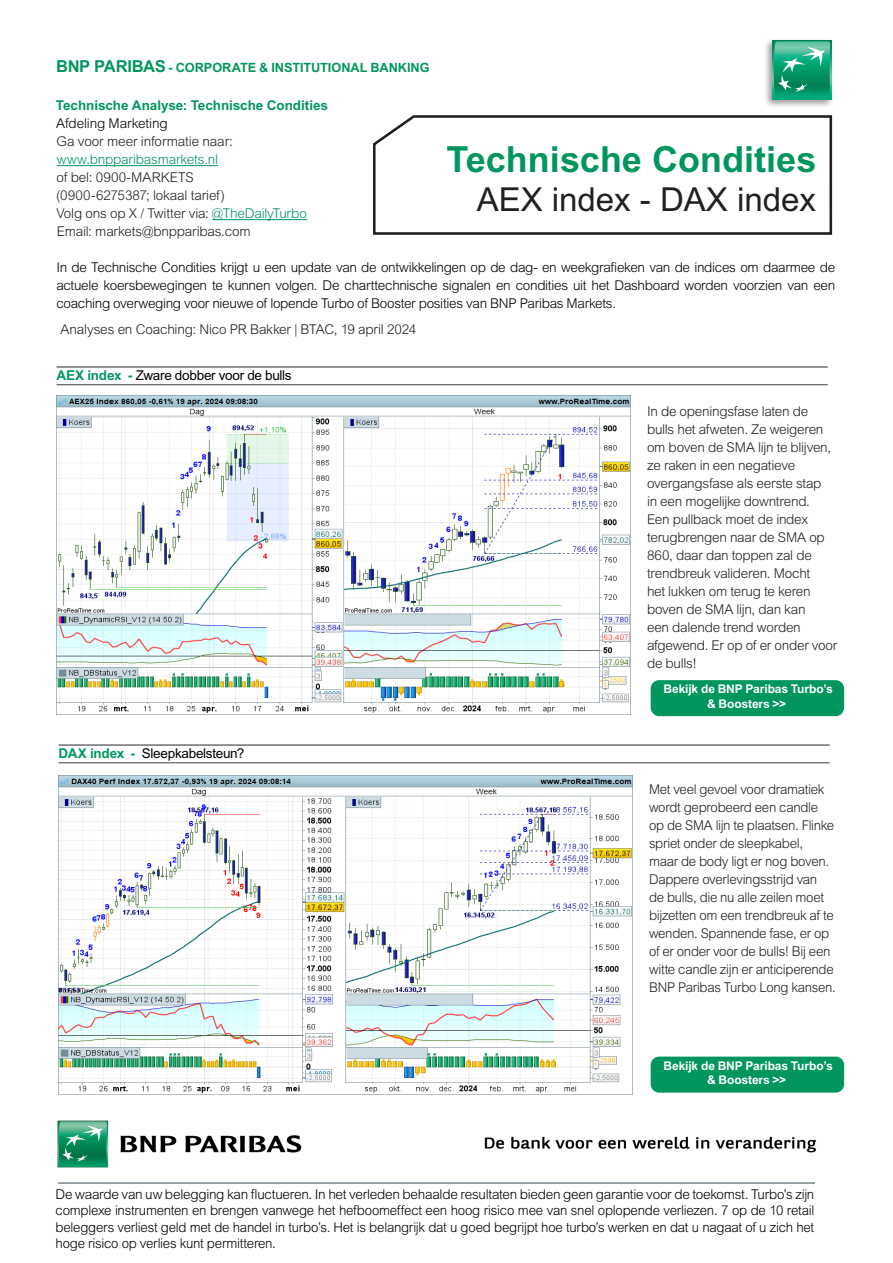
<style>
.page{position:relative;width:893px;height:1263px;background:#fff}
.page>*{position:absolute;margin:0;border:0;box-sizing:border-box;transform-origin:0 0}
.Réf_8_couv{font:700 36px "Arial MT Std";color:#00965d}
.Réf_8_couv-2{font:33px "Arial MT Std";color:#231f20}
.Body{font:300 13.5px/18px "Arial MT Std";letter-spacing:-.02em;color:#231f20}
.Basisalinea{font:300 13.5px/16.5px "Arial MT Std";letter-spacing:-.02em;color:#000;text-align:justify}
.Body-2{font:300 13.5px/18px "Arial MT Std";letter-spacing:-.025em;color:#000;text-align:justify}
.Intro_text_14_16pt{font:300 13.5px/18px "Arial MT Std";letter-spacing:-.015em;color:#231f20}
.Basisalinea-2{font:13.5px "Arial MT Std";letter-spacing:-.02em;color:#000}
.Business_area_8_5_9pt{font:300 13.5px "Arial MT Std";letter-spacing:-.015em;color:#231f20}
.Subheading_level_1_9_12pt_P646{font:700 13.5px "Arial MT Std";letter-spacing:-.005em;color:#00965d}
.Subheading_level_1_9_12pt_P646-2{font:300 13.5px "Arial MT Std";letter-spacing:-.01em;color:#231f20}
.Subheading_level_1_9_12pt_P646-3{font:300 13.5px "Arial MT Std";letter-spacing:-.01em;color:#000}
.Business_area_8_5_9pt-2{font:700 12.75px "Arial MT Std";letter-spacing:-.005em;color:#00965d}
.t1{font:700 12px/14.4px "Arial MT Std";letter-spacing:-.01em;color:#fff;text-align:center}
.s1{font-size:16.5px}
.s2{color:#00965d}
.s3{font-weight:700;color:#00965d}
</style>
<div class="page">
<img style="left:484px;top:1136px;width:333px;height:17px">
<img style="left:57px;top:1120px;width:245px;height:48px">
<svg style="left:373px;top:115px;width:460px;height:120px"></svg>
<img style="left:765px;top:40px;width:67px;height:66px">
<svg style="left:772px;top:40px;width:59px;height:59px"></svg>
<svg style="left:774px;top:41px;width:56px;height:56px;background:#2cab81"></svg>
<hr style="left:57px;top:366px;width:771px;height:2px;background:#3e3e3f">
<hr style="left:57px;top:384px;width:771px;height:1px;background:#3e3e3f">
<img style="left:56px;top:396px;width:574px;height:319px">
<hr style="left:59px;top:744px;width:771px;height:2px;background:#3e3e3f">
<hr style="left:59px;top:762px;width:771px;height:1px;background:#3e3e3f">
<img style="left:58px;top:776px;width:574px;height:319px">
<hr style="left:57px;top:165px;width:161px;height:1px;background:#00965d">
<hr style="left:212px;top:219px;width:95px;height:1px;background:#00965d">
<hr style="left:58px;top:1182px;width:757px;height:2px;background:#78848a">
<div style="left:651px;top:680px;width:193px;height:36px;background:#00965d;border-radius:9px"></div>
<div style="left:651px;top:1056px;width:193px;height:36px;background:#00965d;border-radius:9px"></div>
<p class="Business_area_8_5_9pt-2" style="left:56px;top:60px;width:375px"><span class="s1">BNP PARIBAS</span> - CORPORATE &amp; INSTITUTIONAL BANKING</p>
<p class="Subheading_level_1_9_12pt_P646" style="left:56px;top:98px;width:274px">Technische Analyse: Technische Condities</p>
<p class="Subheading_level_1_9_12pt_P646-3" style="left:56px;top:116px;width:113px">Afdeling Marketing</p>
<p class="Subheading_level_1_9_12pt_P646-2" style="left:56px;top:134px;width:178px">Ga voor meer informatie naar:</p>
<p class="Intro_text_14_16pt" style="left:56px;top:151px;width:252px"><span class="s2">www.bnpparibasmarkets.nl<br></span>of bel: 0900-MARKETS<br>(0900-6275387; lokaal tarief)<br>Volg ons op X / Twitter via: <span class="s2">@TheDailyTurbo</span></p>
<p class="Intro_text_14_16pt" style="left:57px;top:223px;width:195px">Email: markets@bnpparibas.com</p>
<p class="Réf_8_couv" style="left:447px;top:138px;width:371px">Technische Condities</p>
<p class="Réf_8_couv-2" style="left:477px;top:181px;width:341px">AEX index - DAX index</p>
<p class="Body-2" style="left:56px;top:259px;width:780px">In de Technische Condities krijgt u een update van de ontwikkelingen op de dag- en weekgrafieken van de indices om daarmee de actuele koersbewegingen te kunnen volgen. De charttechnische signalen en condities uit het Dashboard worden voorzien van een coaching overweging voor nieuwe of lopende Turbo of Booster posities van BNP Paribas Markets.</p>
<p class="Business_area_8_5_9pt" style="left:61px;top:322px;width:357px">Analyses en Coaching: Nico PR Bakker | BTAC, 19 april 2024</p>
<p class="Basisalinea-2" style="left:57px;top:368px;width:237px"><span class="s3">AEX index -</span> Zware dobber voor de bulls</p>
<p class="Basisalinea-2" style="left:59px;top:746px;width:187px"><span class="s3">DAX index -</span> Sleepkabelsteun?</p>
<p class="Body" style="left:647px;top:403px;width:192px">In de openingsfase laten de bulls het afweten. Ze weigeren om boven de SMA lijn te blijven, ze raken in een negatieve overgangsfase als eerste stap<br>in een mogelijke downtrend.<br>Een pullback moet de index terugbrengen naar de SMA op<br>860, daar dan toppen zal de trendbreuk valideren. Mocht<br>het lukken om terug te keren boven de SMA lijn, dan kan<br>een dalende trend worden afgewend. Er op of er onder voor de bulls!</p>
<p class="t1" style="left:664px;top:682px;width:171px">Bekijk de BNP Paribas Turbo’s &amp; Boosters &gt;&gt;</p>
<p class="Body" style="left:649px;top:781px;width:188px">Met veel gevoel voor dramatiek wordt geprobeerd een candle op de SMA lijn te plaatsen. Flinke spriet onder de sleepkabel,<br>maar de body ligt er nog boven.<br>Dappere overlevingsstrijd van<br>de bulls, die nu alle zeilen moet bijzetten om een trendbreuk af te wenden. Spannende fase, er op of er onder voor de bulls! Bij een witte candle zijn er anticiperende<br>BNP Paribas Turbo Long kansen.</p>
<p class="t1" style="left:664px;top:1058px;width:171px">Bekijk de BNP Paribas Turbo’s &amp; Boosters &gt;&gt;</p>
<p class="Basisalinea" style="left:56px;top:1186px;width:760px">De waarde van uw belegging kan fluctueren. In het verleden behaalde resultaten bieden geen garantie voor de toekomst. Turbo’s zijn complexe instrumenten en brengen vanwege het hefboomeffect een hoog risico mee van snel oplopende verliezen. 7 op de 10 retail beleggers verliest geld met de handel in turbo’s. Het is belangrijk dat u goed begrijpt hoe turbo’s werken en dat u nagaat of u zich het hoge risico op verlies kunt permitteren.</p>
</div>
